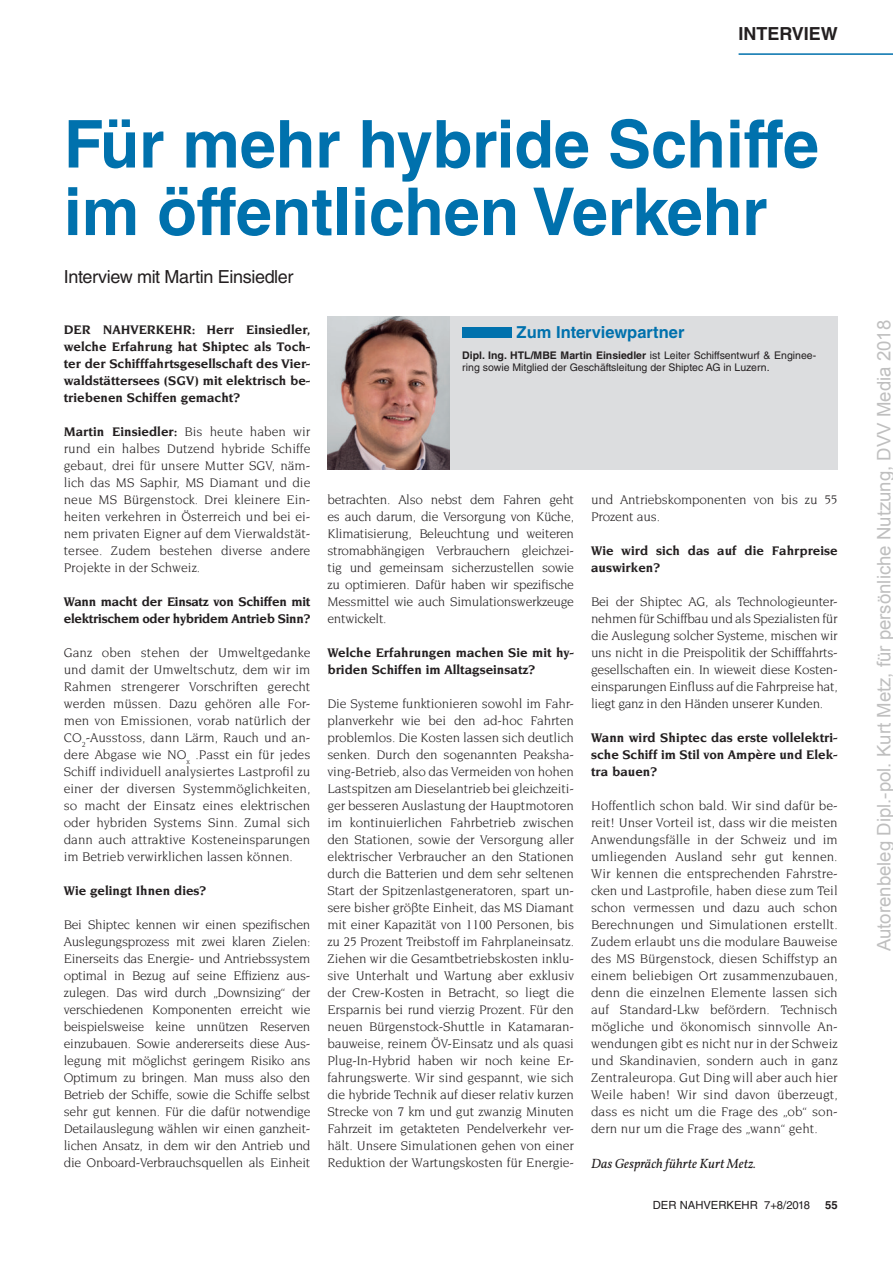
<style>
.page{position:relative;width:893px;height:1263px;background:#fff}
.page>*{position:absolute;margin:0;border:0;box-sizing:border-box;transform-origin:0 0}
.t1{font:700 66px/67.5px "Helvetica LT Std";color:#0071ad}
.t2{font:18.6px "Arial";color:#bfbfbf}
.t3{font:18px "Helvetica LT Std";letter-spacing:-.02em;color:#231f20}
.t4{font:700 18px "Helvetica LT Std";color:#231f20}
.t5{font:700 16.5px "Helvetica LT Std";color:#0071ad}
.t6{font:13.5px/17px "Novarese Std";letter-spacing:-.01em;color:#231f20;text-align:justify}
.t7{font:700 13.5px/17px "Novarese Std";color:#231f20;text-align:justify}
.t8{font:700 13.5px/17px "Novarese Std";letter-spacing:-.02em;color:#231f20}
.t9{font:italic 13.5px "Vollkorn";color:#231f20}
.t10{font:11.25px "Helvetica LT Std";color:#231f20}
.t11{font:700 11.25px "Helvetica LT Std";color:#231f20}
.t12{font:10.5px/12.6px "Helvetica LT Std";color:#231f20}
.s1{font-weight:700}
</style>
<div class="page">
<hr style="left:739px;top:53px;width:154px;height:2px;background:#0071ad">
<div style="left:327px;top:317px;width:511px;height:153px;background:#dcdddf"></div>
<div style="left:462px;top:327px;width:50px;height:11px;background:#0071ad"></div>
<img style="left:327px;top:317px;width:122px;height:153px">
<h3 class="t4" style="left:739px;top:22px;width:101px">INTERVIEW</h3>
<h1 class="t1" style="left:64px;top:110px;width:757px">Für mehr hybride Schiffe im öffentlichen Verkehr</h1>
<h3 class="t3" style="left:64px;top:266px;width:231px">Interview mit Martin Einsiedler</h3>
<p class="t7" style="left:64px;top:321px;width:248px">DER NAHVERKEHR: Herr Einsiedler, welche Erfahrung hat Shiptec als Toch&shy;ter der Schifffahrtsgesellschaft des Vier&shy;waldstättersees (SGV) mit elektrisch be&shy;triebenen Schiffen gemacht?</p>
<p class="t6" style="left:64px;top:423px;width:248px"><span class="s1">Martin Einsiedler:</span> Bis heute haben wir rund ein halbes Dutzend hybride Schiffe gebaut, drei für unsere Mutter SGV, näm&shy;lich das MS Saphir, MS Diamant und die neue MS Bürgenstock. Drei kleinere Ein&shy;heiten verkehren in Österreich und bei ei&shy;nem privaten Eigner auf dem Vierwaldstät&shy;tersee. Zudem bestehen diverse andere Projekte in der Schweiz.</p>
<p class="t8" style="left:64px;top:593px;width:248px">Wann macht der Einsatz von Schiffen mit elektrischem oder hybridem Antrieb Sinn?</p>
<p class="t6" style="left:64px;top:644px;width:248px">Ganz oben stehen der Umweltgedanke und damit der Umweltschutz, dem wir im Rahmen strengerer Vorschriften gerecht werden müssen. Dazu gehören alle For&shy;men von Emissionen, vorab natürlich der CO<sub>2</sub>-Ausstoss, dann Lärm, Rauch und an&shy;dere Abgase wie NO<sub>x</sub> .Passt ein für jedes Schiff individuell analysiertes Lastprofil zu einer der diversen Systemmöglichkeiten, so macht der Einsatz eines elektrischen oder hybriden Systems Sinn. Zumal sich dann auch attraktive Kosteneinsparungen im Betrieb verwirklichen lassen können.</p>
<p class="t7" style="left:64px;top:882px;width:144px">Wie gelingt Ihnen dies?</p>
<p class="t6" style="left:64px;top:916px;width:248px">Bei Shiptec kennen wir einen spezifischen Auslegungsprozess mit zwei klaren Zielen:<br>Einerseits das Energie- und Antriebssystem optimal in Bezug auf seine Effizienz aus&shy;zulegen. Das wird durch „Downsizing“ der verschiedenen Komponenten erreicht wie beispielsweise keine unnützen Reserven einzubauen. Sowie andererseits diese Aus&shy;legung mit möglichst geringem Risiko ans Optimum zu bringen. Man muss also den Betrieb der Schiffe, sowie die Schiffe selbst sehr gut kennen. Für die dafür notwendige Detailauslegung wählen wir einen ganzheit&shy;lichen Ansatz, in dem wir den Antrieb und die Onboard-Verbrauchsquellen als Einheit</p>
<p class="t5" style="left:517px;top:322px;width:169px">Zum Interviewpartner</p>
<p class="t12" style="left:462px;top:349px;width:355px"><span class="s1">Dipl. Ing. HTL/MBE Martin Einsiedler</span> ist Leiter Schiffsentwurf &amp; Enginee&shy;ring sowie Mitglied der Geschäftsleitung der Shiptec AG in Luzern.</p>
<p class="t6" style="left:327px;top:491px;width:248px">betrachten. Also nebst dem Fahren geht es auch darum, die Versorgung von Küche, Klimatisierung, Beleuchtung und weiteren stromabhängigen Verbrauchern gleichzei&shy;tig und gemeinsam sicherzustellen sowie zu optimieren. Dafür haben wir spezifische Messmittel wie auch Simulationswerkzeuge entwickelt.</p>
<p class="t7" style="left:327px;top:644px;width:248px">Welche Erfahrungen machen Sie mit hy&shy;briden Schiffen im Alltagseinsatz?</p>
<p class="t6" style="left:327px;top:695px;width:248px">Die Systeme funktionieren sowohl im Fahr&shy;planverkehr wie bei den ad-hoc Fahrten problemlos. Die Kosten lassen sich deutlich senken. Durch den sogenannten Peaksha&shy;ving-Betrieb, also das Vermeiden von hohen Lastspitzen am Dieselantrieb bei gleichzeiti&shy;ger besseren Auslastung der Hauptmotoren im kontinuierlichen Fahrbetrieb zwischen den Stationen, sowie der Versorgung aller elektrischer Verbraucher an den Stationen durch die Batterien und dem sehr seltenen Start der Spitzenlastgeneratoren, spart un&shy;sere bisher größte Einheit, das MS Diamant mit einer Kapazität von 1100 Personen, bis zu 25 Prozent Treibstoff im Fahrplaneinsatz.<br>Ziehen wir die Gesamtbetriebskosten inklu&shy;sive Unterhalt und Wartung aber exklusiv der Crew-Kosten in Betracht, so liegt die Ersparnis bei rund vierzig Prozent. Für den neuen Bürgenstock-Shuttle in Katamaran&shy;bauweise, reinem ÖV-Einsatz und als quasi Plug-In-Hybrid haben wir noch keine Er&shy;fahrungswerte. Wir sind gespannt, wie sich die hybride Technik auf dieser relativ kurzen Strecke von 7 km und gut zwanzig Minuten Fahrzeit im getakteten Pendelverkehr ver&shy;hält. Unsere Simulationen gehen von einer Reduktion der Wartungskosten für Energie-</p>
<p class="t6" style="left:591px;top:491px;width:248px">und Antriebskomponenten von bis zu 55<br>Prozent aus.</p>
<p class="t7" style="left:591px;top:542px;width:248px">Wie wird sich das auf die Fahrpreise auswirken?</p>
<p class="t6" style="left:591px;top:593px;width:248px">Bei der Shiptec AG, als Technologieunter&shy;nehmen für Schiffbau und als Spezialisten für die Auslegung solcher Systeme, mischen wir uns nicht in die Preispolitik der Schifffahrts&shy;gesellschaften ein. In wieweit diese Kosten&shy;einsparungen Einfluss auf die Fahrpreise hat, liegt ganz in den Händen unserer Kunden.</p>
<p class="t7" style="left:591px;top:729px;width:248px">Wann wird Shiptec das erste vollelektri&shy;sche Schiff im Stil von Ampère und Elek&shy;tra bauen?</p>
<p class="t6" style="left:591px;top:797px;width:248px">Hoffentlich schon bald. Wir sind dafür be&shy;reit! Unser Vorteil ist, dass wir die meisten Anwendungsfälle in der Schweiz und im umliegenden Ausland sehr gut kennen.<br>Wir kennen die entsprechenden Fahrstre&shy;cken und Lastprofile, haben diese zum Teil schon vermessen und dazu auch schon Berechnungen und Simulationen erstellt.<br>Zudem erlaubt uns die modulare Bauweise des MS Bürgenstock, diesen Schiffstyp an einem beliebigen Ort zusammenzubauen, denn die einzelnen Elemente lassen sich auf Standard-Lkw befördern. Technisch mögliche und ökonomisch sinnvolle An&shy;wendungen gibt es nicht nur in der Schweiz und Skandinavien, sondern auch in ganz Zentraleuropa. Gut Ding will aber auch hier Weile haben! Wir sind davon überzeugt, dass es nicht um die Frage des „ob“ son&shy;dern nur um die Frage des „wann“ geht.</p>
<p class="t9" style="left:591px;top:1154px;width:166px">Das Gespräch führte Kurt Metz.</p>
<p class="t10" style="left:653px;top:1199px;width:159px">DER NAHVERKEHR 7+8/2018</p>
<p class="t11" style="left:825px;top:1198px;width:14px">55</p>
<h2 class="t2" style="left:872px;top:951px;width:633px;rotate:-90deg">Autorenbeleg Dipl.-pol. Kurt Metz, für persönliche Nutzung, DVV Media 2018</h2>
</div>
